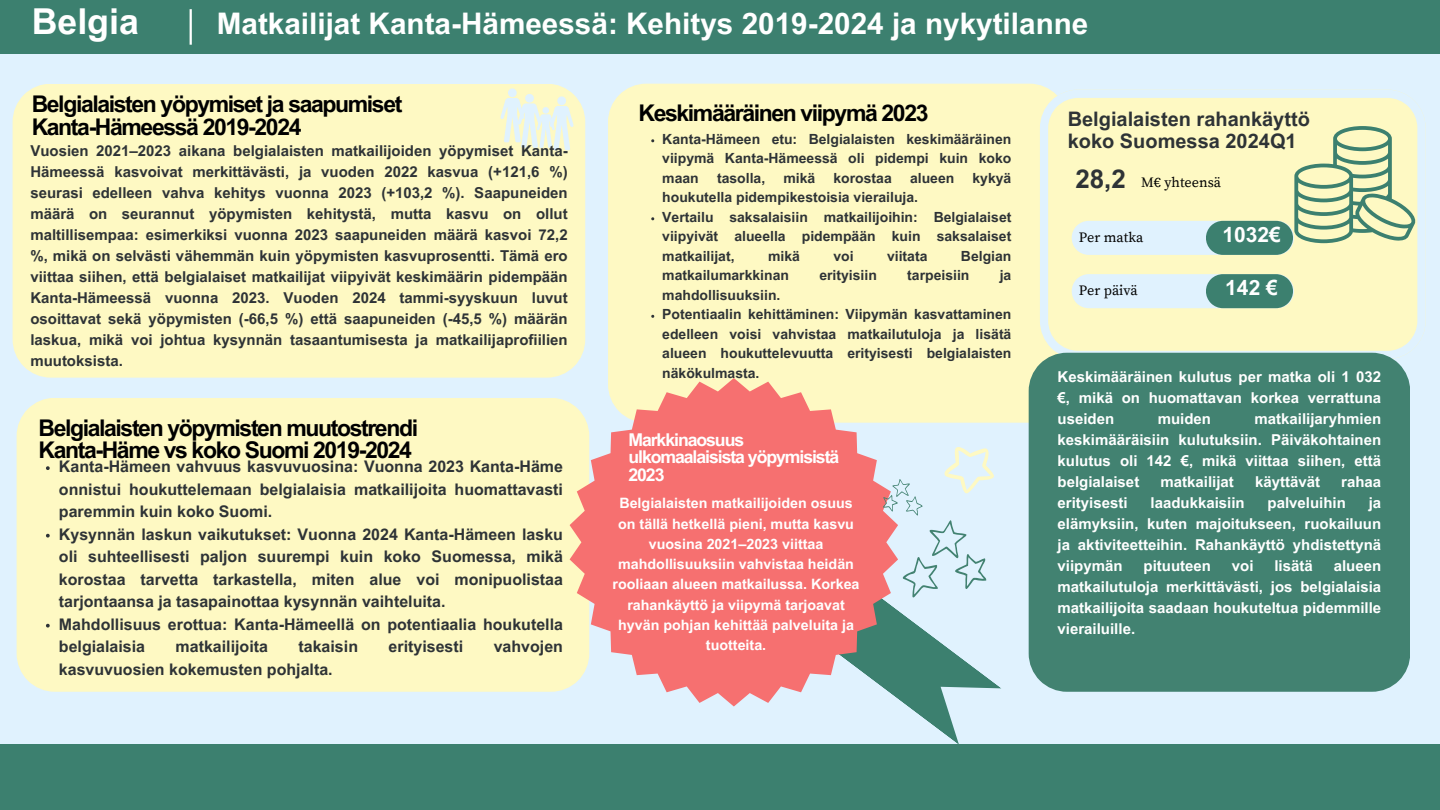
<style>
.page{position:relative;width:1440px;height:810px;background:#e0f2fe}
.page>*{position:absolute;margin:0;border:0;box-sizing:border-box;transform-origin:0 0}
.t1{font:700 35.7px "Arial MT Pro";color:#fff}
.t2{font:700 29.7px "Arial MT Pro";color:#fff}
.t3{font:700 25.9px "Arial MT Pro";color:#2e3336}
.t4{font:700 23px/22.5px "Arial MT Pro";letter-spacing:-.06em;color:#000}
.t5{font:700 21px "Arial MT Pro";color:#fff}
.t6{font:700 20px/21.8px "Arial MT Pro";color:#2e3336}
.t7{font:700 17.7px/17.2px "Arial MT Pro";letter-spacing:-.06em;color:#fff}
.t8{font:700 16px/22.5px "Arial MT Pro";color:#2e3336;text-align:justify}
.t9{font:700 15px/21px "Arial MT Pro";color:#2e3336;text-align:justify}
.t10{font:700 15px/21px "Arial MT Pro";color:#fff;text-align:justify}
.t11{font:700 14.3px/20.2px "Arial MT Pro";color:#fff;text-align:center}
.t12{font:14.1px "Source Serif Pro";color:#000}
.t13{font:700 14px/19.5px "Arial MT Pro";color:#2e3336;text-align:justify}
</style>
<div class="page">
<div style="left:0;top:0;width:1440px;height:54px;background:#3c806f"></div>
<div style="left:0;top:745px;width:1440px;height:65px;background:#3c806f"></div>
<hr style="left:190px;top:9px;width:2px;height:36px;background:#fff">
<div style="left:608px;top:84px;width:442px;height:339px;background:#fef9c3"></div>
<svg style="left:1040px;top:90px;width:385px;height:263px"></svg>
<svg style="left:1072px;top:126px;width:344px;height:129px;background:#dee6bc"></svg>
<svg style="left:1072px;top:274px;width:222px;height:34px"></svg>
<div style="left:13px;top:84px;width:572px;height:294px;background:#fef9c3"></div>
<div style="left:17px;top:398px;width:553px;height:294px;background:#fef9c3"></div>
<svg style="left:500px;top:88px;width:74px;height:62px"></svg>
<svg style="left:46px;top:466px;width:4px;height:4px"></svg>
<svg style="left:46px;top:534px;width:4px;height:4px"></svg>
<svg style="left:46px;top:624px;width:4px;height:4px"></svg>
<svg style="left:570px;top:378px;width:328px;height:329px;background:#f4948e"></svg>
<div style="left:1029px;top:353px;width:381px;height:339px;background:#428271"></div>
<svg style="left:775px;top:445px;width:227px;height:300px"></svg>
<p class="t1" style="left:32px;top:8px;width:109px">Belgia</p>
<p class="t2" style="left:217px;top:12px;width:873px">Matkailijat Kanta-Hämeessä: Kehitys 2019-2024 ja nykytilanne</p>
<h2 class="t4" style="left:32px;top:96px;width:372px">Belgialaisten yöpymiset ja saapumiset<br>Kanta-Hämeessä 2019-2024</h2>
<p class="t9" style="left:30px;top:142px;width:539px">Vuosien 2021–2023 aikana belgialaisten matkailijoiden yöpymiset Kanta-Hämeessä kasvoivat merkittävästi, ja vuoden 2022 kasvua (+121,6 %) seurasi edelleen vahva kehitys vuonna 2023 (+103,2 %). Saapuneiden määrä on seurannut yöpymisten kehitystä, mutta kasvu on ollut maltillisempaa: esimerkiksi vuonna 2023 saapuneiden määrä kasvoi 72,2 %, mikä on selvästi vähemmän kuin yöpymisten kasvuprosentti. Tämä ero viittaa siihen, että belgialaiset matkailijat viipyivät keskimäärin pidempään Kanta-Hämeessä vuonna 2023. Vuoden 2024 tammi-syyskuun luvut osoittavat sekä yöpymisten (-66,5 %) että saapuneiden (-45,5 %) määrän laskua, mikä voi johtua kysynnän tasaantumisesta ja matkailijaprofiilien muutoksista.</p>
<p class="t4" style="left:38px;top:419px;width:381px">Belgialaisten yöpymisten muutostrendi<br>Kanta-Häme vs koko Suomi 2019-2024</p>
<h4 class="t8" style="left:59px;top:457px;width:506px">Kanta-Hämeen vahvuus kasvuvuosina: Vuonna 2023 Kanta-Häme onnistui houkuttelemaan belgialaisia matkailijoita huomattavasti paremmin kuin koko Suomi.</h4>
<p class="t8" style="left:59px;top:525px;width:506px">Kysynnän laskun vaikutukset: Vuonna 2024 Kanta-Hämeen lasku oli suhteellisesti paljon suurempi kuin koko Suomessa, mikä korostaa tarvetta tarkastella, miten alue voi monipuolistaa tarjontaansa ja tasapainottaa kysynnän vaihteluita.</p>
<p class="t8" style="left:59px;top:615px;width:506px">Mahdollisuus erottua: Kanta-Hämeellä on potentiaalia houkutella belgialaisia</p>
<p class="t8" style="left:176px;top:637px;width:94px">matkailijoita</p>
<p class="t8" style="left:299px;top:637px;width:61px">takaisin</p>
<p class="t8" style="left:389px;top:637px;width:76px">erityisesti</p>
<p class="t8" style="left:494px;top:637px;width:71px">vahvojen</p>
<p class="t8" style="left:59px;top:660px;width:275px">kasvuvuosien kokemusten pohjalta.</p>
<p class="t4" style="left:639px;top:104px;width:292px">Keskimääräinen viipymä 2023</p>
<p class="t13" style="left:662px;top:131px;width:351px">Kanta-Hämeen etu: Belgialaisten keskimääräinen viipymä Kanta-Hämeessä oli pidempi kuin koko maan</p>
<p class="t13" style="left:717px;top:170px;width:50px">tasolla,</p>
<p class="t13" style="left:783px;top:170px;width:33px">mikä</p>
<p class="t13" style="left:834px;top:170px;width:60px">korostaa</p>
<p class="t13" style="left:910px;top:170px;width:46px">alueen</p>
<p class="t13" style="left:973px;top:170px;width:40px">kykyä</p>
<p class="t13" style="left:662px;top:189px;width:257px">houkutella pidempikestoisia vierailuja.</p>
<p class="t13" style="left:662px;top:209px;width:351px">Vertailu saksalaisiin matkailijoihin: Belgialaiset viipyivät alueella pidempään kuin saksalaiset matkailijat,</p>
<p class="t13" style="left:768px;top:248px;width:33px">mikä</p>
<p class="t13" style="left:833px;top:248px;width:22px">voi</p>
<p class="t13" style="left:887px;top:248px;width:42px">viitata</p>
<p class="t13" style="left:961px;top:248px;width:52px">Belgian</p>
<p class="t13" style="left:662px;top:267px;width:128px">matkailumarkkinan</p>
<p class="t13" style="left:819px;top:267px;width:59px">erityisiin</p>
<p class="t13" style="left:907px;top:267px;width:64px">tarpeisiin</p>
<p class="t13" style="left:1000px;top:267px;width:13px">ja</p>
<p class="t13" style="left:662px;top:287px;width:120px">mahdollisuuksiin.</p>
<h4 class="t13" style="left:662px;top:306px;width:351px">Potentiaalin kehittäminen: Viipymän kasvattaminen edelleen voisi vahvistaa matkailutuloja ja lisätä alueen houkuttelevuutta erityisesti belgialaisten näkökulmasta.</h4>
<p class="t7" style="left:628px;top:433px;width:212px">Markkinaosuus ulkomaalaisista yöpymisistä<br>2023</p>
<h4 class="t11" style="left:613px;top:495px;width:248px">Belgialaisten matkailijoiden osuus on tällä hetkellä pieni, mutta kasvu vuosina 2021–2023 viittaa mahdollisuuksiin vahvistaa heidän rooliaan alueen matkailussa. Korkea rahankäyttö ja viipymä tarjoavat hyvän pohjan kehittää palveluita ja tuotteita.</h4>
<h5 class="t6" style="left:1068px;top:111px;width:244px">Belgialaisten rahankäyttö koko Suomessa 2024Q1</h5>
<p class="t12" style="left:1141px;top:174px;width:81px">M€ yhteensä</p>
<p class="t3" style="left:1075px;top:169px;width:52px">28,2</p>
<h3 class="t12" style="left:1079px;top:229px;width:66px">Per matka</h3>
<p class="t5" style="left:1222px;top:227px;width:60px">1032€</p>
<h4 class="t5" style="left:1225px;top:280px;width:54px">142 €</h4>
<h1 class="t12" style="left:1079px;top:282px;width:60px">Per päivä</h1>
<p class="t10" style="left:1058px;top:368px;width:325px">Keskimääräinen kulutus per matka oli 1 032 €, mikä on huomattavan korkea verrattuna useiden</p>
<p class="t10" style="left:1058px;top:410px;width:325px;text-indent:197px">matkailijaryhmien keskimääräisiin kulutuksiin. Päiväkohtainen kulutus oli 142 €, mikä viittaa siihen, että belgialaiset</p>
<p class="t10" style="left:1158px;top:410px;width:55px">muiden</p>
<p class="t10" style="left:1161px;top:473px;width:75px">matkailijat</p>
<p class="t10" style="left:1255px;top:473px;width:67px">käyttävät</p>
<p class="t10" style="left:1341px;top:473px;width:42px">rahaa</p>
<p class="t10" style="left:1058px;top:494px;width:325px;text-indent:311px">ja elämyksiin, kuten majoitukseen, ruokailuun ja aktiviteetteihin. Rahankäyttö yhdistettynä viipymän</p>
<p class="t10" style="left:1058px;top:494px;width:72px">erityisesti</p>
<p class="t10" style="left:1150px;top:494px;width:96px">laadukkaisiin</p>
<p class="t10" style="left:1268px;top:494px;width:80px">palveluihin</p>
<p class="t10" style="left:1058px;top:557px;width:325px;text-indent:276px">alueen matkailutuloja merkittävästi, jos belgialaisia matkailijoita saadaan houkuteltua pidemmille vierailuille.</p>
<p class="t10" style="left:1144px;top:557px;width:69px">pituuteen</p>
<p class="t10" style="left:1232px;top:557px;width:23px">voi</p>
<p class="t10" style="left:1274px;top:557px;width:40px">lisätä</p>
</div>
